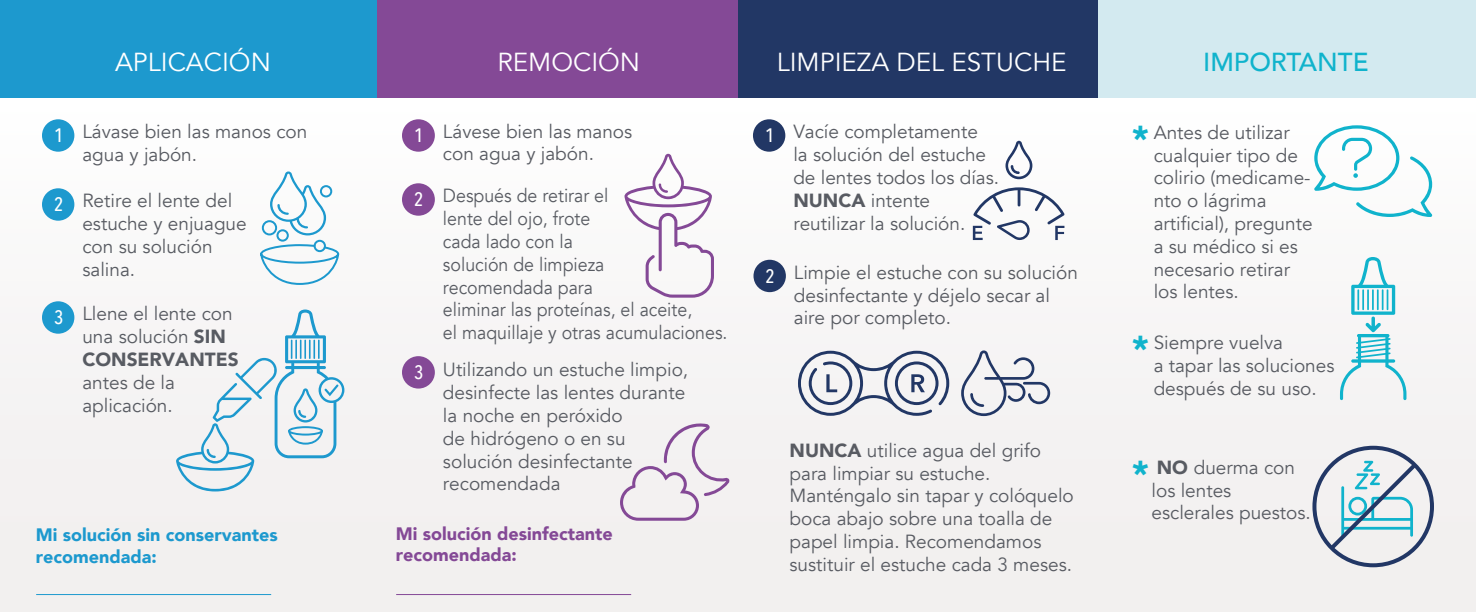
<style>
.page{position:relative;width:1476px;height:612px;background:#f6f4f5}
.page>*{position:absolute;margin:0;border:0;box-sizing:border-box;transform-origin:0 0}
.t1{font:26px "Avenir";color:#fff}
.t2{font:500 26px "Avenir";color:#10b3cc}
.t3{font:500 19.4px "Avenir Next Condensed";color:#fff}
.t4{font:19px/22.8px "Avenir";color:#585b62}
.t5{font:19px/22.8px "Avenir";color:#585b62;scale:.94 1}
.t6{font:900 18px/21.6px "Avenir";color:#1d99ce}
.t7{font:900 18px/21.6px "Avenir";color:#844996}
.s1{font-weight:900}
.s2{font-weight:900;font-size:36px;color:#10b3cc}
</style>
<div class="page">
<div style="left:0;top:0;width:378px;height:98px;background:#1d99ce"></div>
<div style="left:1098px;top:0;width:378px;height:98px;background:#d3eaf0"></div>
<div style="left:378px;top:0;width:360px;height:98px;background:#844996"></div>
<div style="left:738px;top:0;width:360px;height:98px;background:#223765"></div>
<div style="left:42px;top:119px;width:32px;height:33px;background:#1d99ce;border-radius:50%"></div>
<div style="left:42px;top:188px;width:32px;height:33px;background:#1d99ce;border-radius:50%"></div>
<div style="left:42px;top:301px;width:32px;height:33px;background:#1d99ce;border-radius:50%"></div>
<div style="left:754px;top:260px;width:32px;height:32px;background:#223765;border-radius:50%"></div>
<div style="left:753px;top:119px;width:32px;height:33px;background:#223765;border-radius:50%"></div>
<svg style="left:1314px;top:125px;width:118px;height:92px"></svg>
<svg style="left:1006px;top:141px;width:26px;height:38px"></svg>
<svg style="left:973px;top:187px;width:92px;height:53px"></svg>
<svg style="left:961px;top:350px;width:89px;height:66px"></svg>
<svg style="left:798px;top:351px;width:151px;height:65px"></svg>
<div style="left:402px;top:119px;width:33px;height:33px;background:#844996;border-radius:50%"></div>
<div style="left:402px;top:183px;width:33px;height:33px;background:#844996;border-radius:50%"></div>
<div style="left:402px;top:356px;width:33px;height:33px;background:#844996;border-radius:50%"></div>
<svg style="left:625px;top:154px;width:89px;height:144px"></svg>
<hr style="left:36px;top:594px;width:235px;height:1px;background:#1d99ce">
<hr style="left:396px;top:594px;width:235px;height:1px;background:#844996">
<div style="left:1312px;top:446px;width:122px;height:121px;border:4px solid #223765;border-radius:50%"></div>
<svg style="left:1326px;top:460px;width:94px;height:93px"></svg>
<svg style="left:1340px;top:257px;width:66px;height:143px"></svg>
<svg style="left:620px;top:423px;width:110px;height:98px"></svg>
<svg style="left:270px;top:171px;width:56px;height:64px"></svg>
<svg style="left:260px;top:243px;width:80px;height:42px"></svg>
<div style="left:262px;top:220px;width:15px;height:15px;border:2px solid #1d99ce;border-radius:50%"></div>
<div style="left:314px;top:240px;width:12px;height:12px;border:2px solid #1d99ce;border-radius:50%"></div>
<div style="left:276px;top:229px;width:13px;height:13px;border:2px solid #1d99ce;border-radius:50%"></div>
<div style="left:320px;top:185px;width:12px;height:12px;border:2px solid #1d99ce;border-radius:50%"></div>
<svg style="left:176px;top:310px;width:168px;height:181px"></svg>
<h1 class="t1" style="left:115px;top:47px;width:157px">APLICACIÓN</h1>
<h1 class="t1" style="left:497px;top:47px;width:144px">REMOCIÓN</h1>
<h1 class="t1" style="left:777px;top:47px;width:291px">LIMPIEZA DEL ESTUCHE</h1>
<h1 class="t2" style="left:1203px;top:39px;width:167px">IMPORTANTE</h1>
<p class="t3" style="left:54px;top:124px;width:11px">1</p>
<p class="t3" style="left:54px;top:193px;width:11px">2</p>
<p class="t3" style="left:54px;top:306px;width:11px">3</p>
<p class="t4" style="left:82px;top:121px;width:226px">Lávase bien las manos con agua y jabón.</p>
<p class="t4" style="left:82px;top:190px;width:166px">Retire el lente del estuche y enjuague con su solución salina.</p>
<p class="t4" style="left:82px;top:303px;width:158px">Llene el lente con una solución <span class="s1">SIN<br>CONSERVANTES</span></p>
<p class="t4" style="left:82px;top:371px;width:94px">antes de la aplicación.</p>
<p class="t3" style="left:414px;top:124px;width:11px">1</p>
<p class="t3" style="left:414px;top:188px;width:11px">2</p>
<p class="t3" style="left:414px;top:361px;width:11px">3</p>
<p class="t4" style="left:443px;top:121px;width:191px;line-height:22px">Lávese bien las manos con agua y jabón.</p>
<p class="t5" style="left:443px;top:185px;width:304px">Después de retirar el<br>lente del ojo, frote<br>cada lado con la<br>solución de limpieza<br>recomendada para<br>eliminar las proteínas, el aceite,<br>el maquillaje y otras acumulaciones.</p>
<p class="t4" style="left:443px;top:359px;width:247px">Utilizando un estuche limpio, desinfecte las lentes durante la noche en peróxido<br>de hidrógeno o en su solución desinfectante recomendada</p>
<p class="t6" style="left:36px;top:524px;width:243px">Mi solución sin conservantes recomendada:</p>
<p class="t7" style="left:396px;top:522px;width:218px">Mi solución desinfectante recomendada:</p>
<p class="t3" style="left:765px;top:124px;width:11px">1</p>
<p class="t3" style="left:766px;top:264px;width:11px">2</p>
<p class="t4" style="left:793px;top:121px;width:207px">Vacíe completamente<br>la solución del estuche de lentes todos los días.<br><span class="s1">NUNCA</span> intente reutilizar la solución.</p>
<p class="t4" style="left:794px;top:261px;width:286px">Limpie el estuche con su solución desinfectante y déjelo secar al aire por completo.</p>
<p class="t4" style="left:790px;top:439px;width:286px"><span class="s1">NUNCA</span> utilice agua del grifo para limpiar su estuche.<br>Manténgalo sin tapar y colóquelo boca abajo sobre una toalla de papel limpia. Recomendamos sustituir el estuche cada 3 meses.</p>
<p class="t4" style="left:1154px;top:121px;width:160px;text-indent:-22px"><span class="s2">*</span> Antes de utilizar cualquier tipo de colirio (medicame&shy;nto o lágrima artificial), pregunte a su médico si es necesario retirar los lentes.</p>
<p class="t4" style="left:1154px;top:332px;width:182px;text-indent:-22px"><span class="s2">*</span> Siempre vuelva<br>a tapar las soluciones después de su uso.</p>
<p class="t4" style="left:1152px;top:456px;width:161px;text-indent:-20px"><span class="s2">*</span> <span class="s1">NO</span> duerma con los lentes esclerales puestos.</p>
</div>
